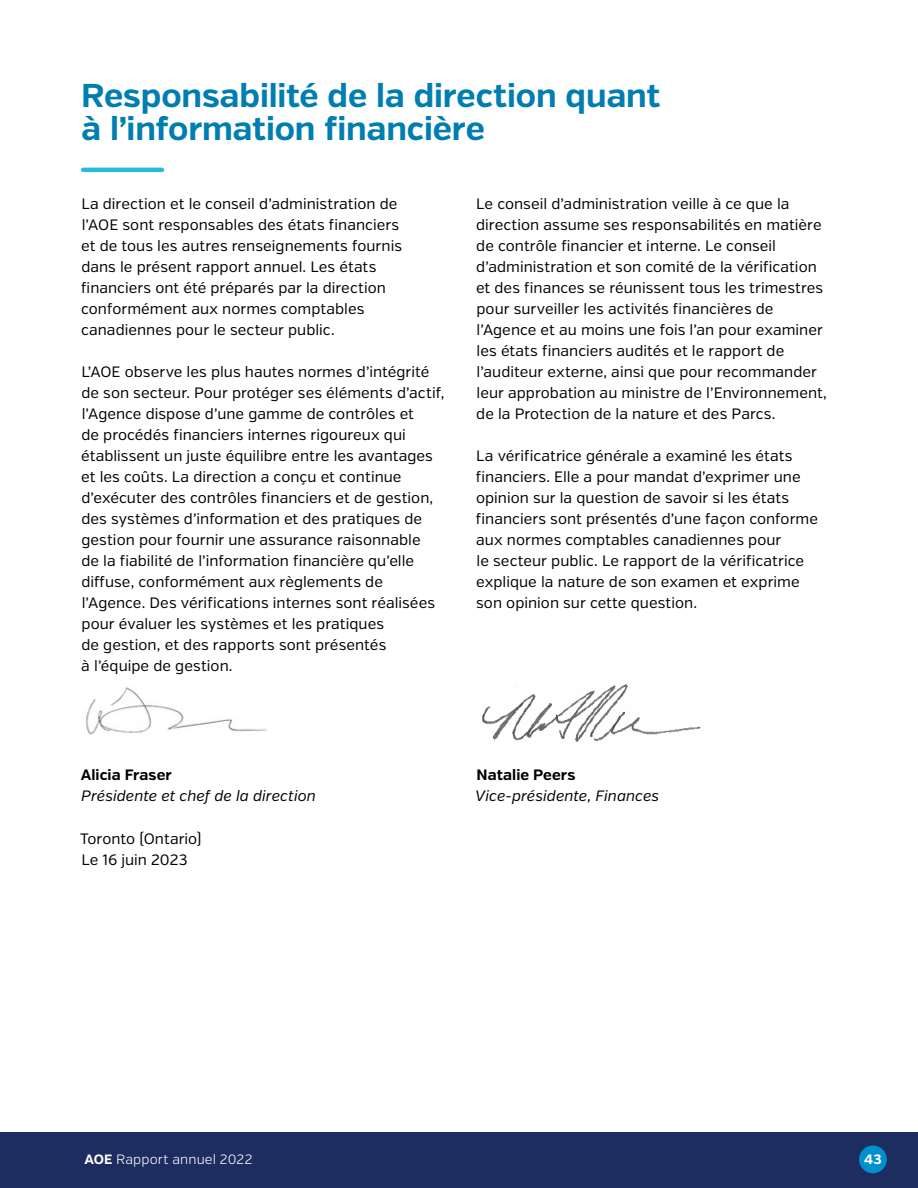
<style>
.page{position:relative;width:918px;height:1188px;background:#fff}
.page>*{position:absolute;margin:0;border:0;box-sizing:border-box;transform-origin:0 0}
.t1{font:700 33px/33px "Verb";color:#007db1}
.t2{font:15px/21px "Verb";letter-spacing:.005em;color:#000}
.t3{font:italic 15px "Verb";letter-spacing:.005em;color:#000}
.t4{font:700 15px "Verb";letter-spacing:.005em;color:#000}
.t5{font:300 13.5px "Verb";letter-spacing:.01em;color:#fff}
.t6{font:700 13.5px "Verb";color:#fff}
.s1{font-weight:700}
</style>
<div class="page">
<div style="left:0;top:1132px;width:918px;height:56px;background:#1e2d5f"></div>
<div style="left:859px;top:1145px;width:28px;height:28px;background:#0090cd;border-radius:50%"></div>
<hr style="left:83px;top:168px;width:79px;height:4px;background:#27bcd7">
<img style="left:86px;top:687px;width:181px;height:48px">
<img style="left:482px;top:684px;width:219px;height:58px">
<h1 class="t1" style="left:81px;top:80px;width:581px">Responsabilité de la direction quant à l’information financière</h1>
<p class="t2" style="left:81px;top:193px;width:322px">La direction et le conseil d’administration de l’AOE sont responsables des états financiers et de tous les autres renseignements fournis dans le présent rapport annuel. Les états financiers ont été préparés par la direction conformément aux normes comptables canadiennes pour le secteur public.</p>
<p class="t2" style="left:81px;top:362px;width:365px">L’AOE observe les plus hautes normes d’intégrité de son secteur. Pour protéger ses éléments d’actif, l’Agence dispose d’une gamme de contrôles et<br>de procédés financiers internes rigoureux qui établissent un juste équilibre entre les avantages et les coûts. La direction a conçu et continue d’exécuter des contrôles financiers et de gestion, des systèmes d’information et des pratiques de gestion pour fournir une assurance raisonnable<br>de la fiabilité de l’information financière qu’elle difuse, conformément aux règlements de l’Agence. Des vérifications internes sont réalisées pour évaluer les systèmes et les pratiques<br>de gestion, et des rapports sont présentés</p>
<p class="t2" style="left:81px;top:656px;width:153px">à l’équipe de gestion.</p>
<p class="t2" style="left:476px;top:193px;width:352px">Le conseil d’administration veille à ce que la direction assume ses responsabilités en matière de contrôle financier et interne. Le conseil d’administration et son comité de la vérification et des finances se réunissent tous les trimestres pour surveiller les activités financières de l’Agence et au moins une fois l’an pour examiner les états financiers audités et le rapport de l’auditeur externe, ainsi que pour recommander leur approbation au ministre de l’Environnement, de la Protection de la nature et des Parcs.</p>
<p class="t2" style="left:476px;top:446px;width:344px">La vérificatrice générale a examiné les états financiers. Elle a pour mandat d’exprimer une opinion sur la question de savoir si les états financiers sont présentés d’une façon conforme aux normes comptables canadiennes pour<br>le secteur public. Le rapport de la vérificatrice explique la nature de son examen et exprime son opinion sur cette question.</p>
<h5 class="t4" style="left:81px;top:766px;width:93px">Alicia Fraser</h5>
<p class="t3" style="left:81px;top:787px;width:236px">Présidente et chef de la direction</p>
<p class="t2" style="left:80px;top:828px;width:123px">Toronto (Ontario)<br>Le 16 juin 2023</p>
<h5 class="t4" style="left:477px;top:766px;width:100px">Natalie Peers</h5>
<p class="t3" style="left:475px;top:787px;width:186px">Vice-présidente, Finances</p>
<p class="t5" style="left:84px;top:1151px;width:170px"><span class="s1">AOE</span> Rapport annuel 2022</p>
<p class="t6" style="left:864px;top:1151px;width:19px">43</p>
</div>
